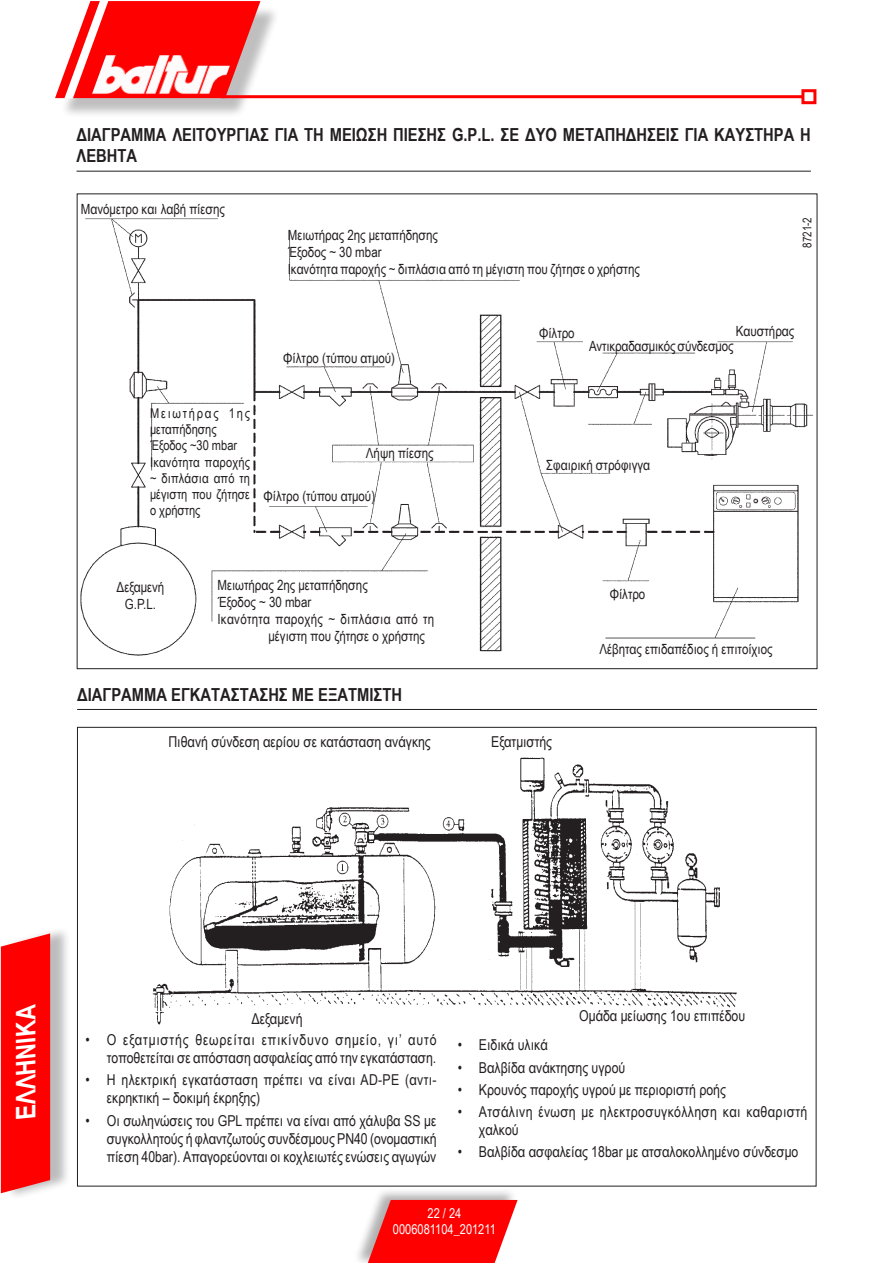
<style>
.page{position:relative;width:893px;height:1263px;background:#fff}
.page>*{position:absolute;margin:0;border:0;box-sizing:border-box;transform-origin:0 0}
.t1{font:italic 700 27px "Arial Narrow";color:#fff}
.t2{font:700 18px "Arial Narrow";color:#231f20}
.t3{font:15px/18px "Arial Narrow";color:#231f20;text-align:right}
.t4{font:15px/18px "Arial Narrow";letter-spacing:.02em;color:#231f20}
.t5{font:15px/18px "Arial Narrow";letter-spacing:.025em;color:#231f20}
.t6{font:14.1px/16.8px "Arial Narrow";color:#231f20}
.t7{font:14.1px "Arial Narrow";letter-spacing:.02em;color:#231f20}
.t8{font:13.5px/16.2px "Arial Narrow";color:#231f20}
.t9{font:13.5px/16.5px "Arial Narrow";color:#fff;text-align:center}
.t10{font:12px "Arial Narrow";color:#231f20}
</style>
<div class="page">
<div style="left:352px;top:1187px;width:164px;height:76px;background:#231f20;opacity:.35"></div>
<svg style="left:368px;top:1200px;width:150px;height:63px;background:#fb2323"></svg>
<div style="left:59px;top:5px;width:220px;height:113px;background:#231f20;opacity:.29"></div>
<hr style="left:221px;top:95px;width:582px;height:3px;background:#f00">
<div style="left:801px;top:89px;width:15px;height:15px;border:3px solid #f00"></div>
<svg style="left:55px;top:1px;width:205px;height:98px"></svg>
<img style="left:80px;top:215px;width:733px;height:441px">
<img style="left:152px;top:757px;width:585px;height:268px">
<div style="left:5px;top:925px;width:66px;height:274px;background:#231f20;opacity:.3"></div>
<div style="left:1px;top:933px;width:49px;height:260px;background:#f00"></div>
<hr style="left:77px;top:171px;width:734px;height:1px;background:#231f20">
<hr style="left:77px;top:709px;width:740px;height:1px;background:#231f20">
<p class="t2" style="left:77px;top:121px;width:264px">ΔΙΑΓΡΑΜΜΑ ΛΕΙΤΟΥΡ ΓΙΑΣ ΓΙΑ ΤΗ ΜΕΙΩΣΗ</p>
<p class="t2" style="left:393px;top:121px;width:20px">ΠΙΕΣΗΣ</p>
<p class="t2" style="left:452px;top:121px;width:85px">G.P.L. ΣΕ ΔΥΟ</p>
<p class="t2" style="left:563px;top:121px;width:63px">ΜΕΤΑΠΗΔΗΣΕΙΣ</p>
<p class="t2" style="left:685px;top:121px;width:121px">ΓΙΑ ΚΑΥΣΤΗΡΑ Ή</p>
<p class="t2" style="left:77px;top:142px;width:62px">ΛΕΒΗΤΑ</p>
<p class="t6" style="left:81px;top:200px;width:146px">Μανόμετρο και λαβή πίεσης</p>
<p class="t6" style="left:288px;top:226px;width:354px">Μειωτήρας 2ης μεταπήδησης<br>Έξοδος ~ 30 mbar<br>Ικανότητα παροχής ~ διπλάσια από τη μέγιστη που ζήτησε ο χρήστης</p>
<p class="t10" style="left:799px;top:248px;width:32px;rotate:-90deg">8721-2</p>
<p class="t6" style="left:283px;top:349px;width:113px">Φίλτρο (τύπου ατμού)</p>
<p class="t8" style="left:150px;top:405px;width:101px">Μειωτήρας 1ης μεταπήδησης<br>Έξοδος ~30 mbar<br>Ικανότητα παροχής ~ διπλάσια από τη μέγιστη που ζήτησε ο χρήστης</p>
<p class="t6" style="left:366px;top:444px;width:69px">Λήψη πίεσης</p>
<p class="t6" style="left:263px;top:487px;width:113px">Φίλτρο (τύπου ατμού)</p>
<p class="t6" style="left:539px;top:324px;width:37px">Φίλτρο</p>
<p class="t6" style="left:736px;top:322px;width:60px">Καυστήρας</p>
<p class="t6" style="left:589px;top:337px;width:146px">Αντικραδασμικός σύνδεσμος</p>
<p class="t6" style="left:546px;top:456px;width:105px">Σφαιρική στρόφιγγα</p>
<p class="t6" style="left:117px;top:578px;width:49px;text-align:center">Δεξαμενή<br>G.P.L.</p>
<p class="t6" style="left:217px;top:576px;width:152px">Μειωτήρας 2ης μεταπήδησης</p>
<p class="t6" style="left:217px;top:593px;width:95px">Έξοδος ~ 30 mbar</p>
<p class="t7" style="left:217px;top:608px;width:218px">Ικανότητα παροχής ~ διπλάσια από τη</p>
<p class="t6" style="left:268px;top:627px;width:158px">μέγιστη που ζήτησε ο χρήστης</p>
<p class="t2" style="left:77px;top:681px;width:193px">ΔΙΑΓΡΑΜΜΑ Ε ΓΚΑΤΑΣΤΑΣΗΣ</p>
<p class="t2" style="left:292px;top:681px;width:105px">ΜΕ ΕΞΑΤΜΙΣΤΗ</p>
<p class="t3" style="left:168px;top:732px;width:264px">Πιθανή σύνδεση αερίου σε κατάσταση ανάγκης</p>
<p class="t3" style="left:491px;top:732px;width:62px">Εξατμιστής</p>
<p class="t6" style="left:610px;top:585px;width:37px">Φίλτρο</p>
<p class="t6" style="left:600px;top:640px;width:175px">Λέβητας επιδαπέδιος ή επιτοίχιος</p>
<h1 class="t1" style="left:5px;top:1118px;width:126px;rotate:-90deg">ΕΛΛΗΝΙΚΑ</h1>
<p class="t3" style="left:251px;top:1009px;width:53px">Δεξαμενή</p>
<p class="t3" style="left:86px;top:1030px;width:352px">• Ο εξατμιστής θεωρείται επικίνδυνο σημείο, γι’ αυτό τοποθετείται σε απόσταση ασφαλείας από την εγκατάσταση.</p>
<p class="t4" style="left:107px;top:1070px;width:331px;text-indent:-21px">• Η ηλεκτρική εγκατάσταση πρέπει να είναι AD-PE (αντι&shy;εκρηκτική – δοκιμή έκρηξης)</p>
<p class="t3" style="left:107px;top:1111px;width:331px;text-align:justify;text-indent:-21px">• Οι σωληνώσεις του GPL πρέπει να είναι από χάλυβα SS με συγκολλητούς ή φλαντζωτούς συνδέσμους PN40 (ονομαστική πίεση 40bar). Απαγορεύονται οι κοχλειωτές ενώσεις αγωγών</p>
<p class="t3" style="left:579px;top:1006px;width:168px">Ομάδα μείωσης 1ου επιπέδου</p>
<p class="t3" style="left:458px;top:1035px;width:92px">• Ειδικά υλικά</p>
<p class="t3" style="left:458px;top:1058px;width:169px">• Βαλβίδα ανάκτησης υγρού</p>
<p class="t3" style="left:458px;top:1080px;width:270px">• Κρουνός παροχής υγρού με περιοριστή ροής</p>
<p class="t5" style="left:479px;top:1102px;width:330px;text-indent:-21px">• Ατσάλινη ένωση με ηλεκτροσυγκόλληση και καθαριστή χαλκού</p>
<p class="t3" style="left:458px;top:1142px;width:342px">• Βαλβίδα ασφαλείας 18bar με ατσαλοκολλημένο σύνδεσμο</p>
<p class="t9" style="left:393px;top:1204px;width:105px">22 / 24<br>0006081104_201211</p>
</div>
